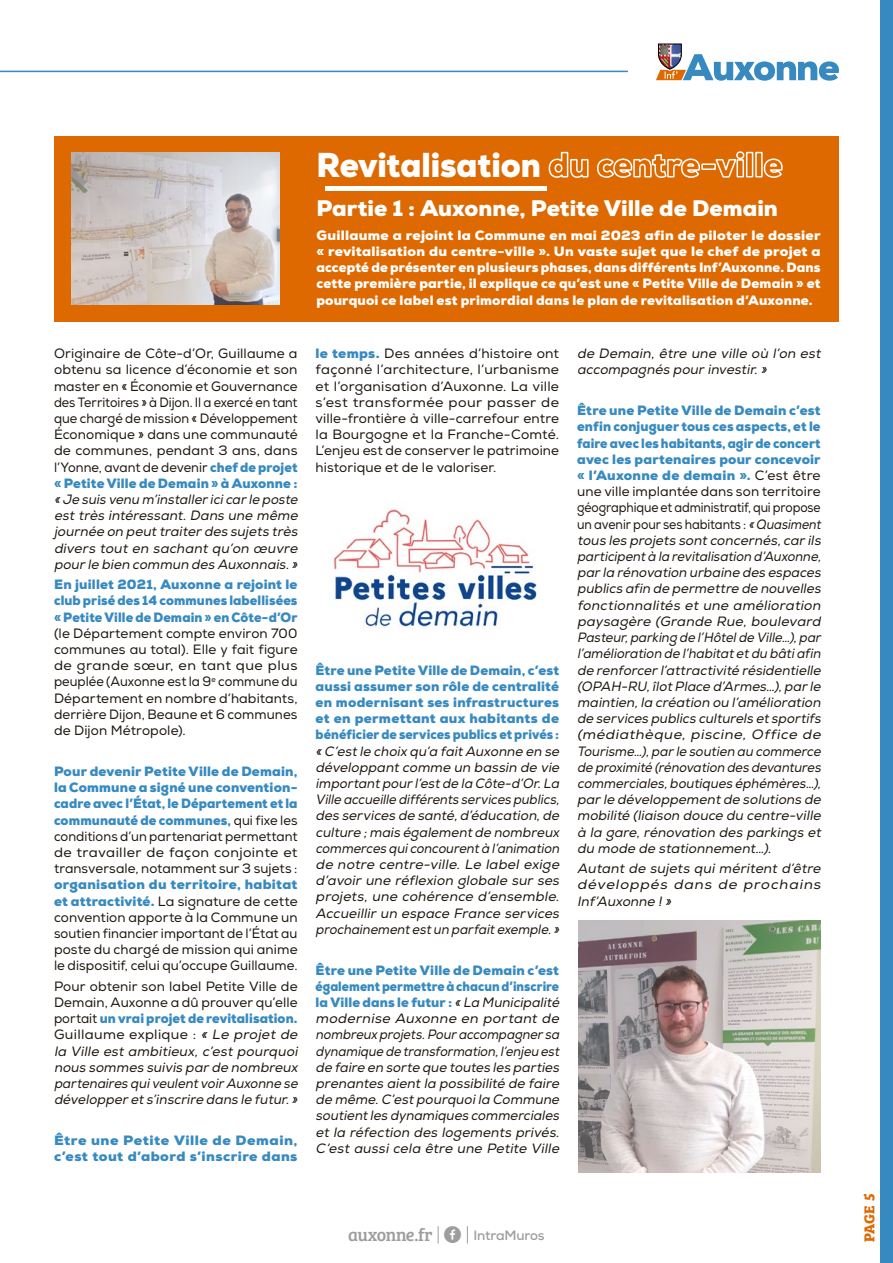
<style>
.page{position:relative;width:893px;height:1263px;background:#fff}
.page>*{position:absolute;margin:0;border:0;box-sizing:border-box;transform-origin:0 0}
.t1{font:900 34.5px "Nexa";letter-spacing:-.005em;color:#fff;scale:.94 1}
.t2{font:900 22.5px "Nexa";color:#fff}
.t3{font:18px "Bree Serif";letter-spacing:-.02em;color:#9d9d9c}
.t4{font:700 14.85px "Bree Serif";color:#de6900}
.t5{font:italic 13.5px/16.2px "Nexa";letter-spacing:.005em;color:#1d160f;text-align:justify}
.t6{font:italic 13.5px/16.2px "Nexa";letter-spacing:.005em;color:#1d160f;scale:.91 1}
.t7{font:13.5px/16.2px "Nexa";letter-spacing:.01em;color:#1d160f;text-align:justify}
.t8{font:900 13.5px/16.2px "Nexa";letter-spacing:.01em;color:#378ac0;text-align:justify}
.t9{font:900 13.5px/16.2px "Nexa";letter-spacing:.015em;color:#fff;text-align:justify;scale:1.04 1}
.t10{font:italic 13.5px/16.2px "Nexa";letter-spacing:.005em;color:#1d160f;scale:1.04 1}
.t11{font:900 13.5px/16.2px "Nexa";letter-spacing:.03em;color:#378ac0;scale:1.07 1}
.s1{font-weight:900;color:#378ac0}
.s2{font-weight:400;color:#1d160f}
.s3{font-style:normal}
.s4{font-weight:900;font-style:normal;color:#378ac0}
.s5{font-family:"Nexa";font-weight:700;font-size:13.5px}
</style>
<div class="page">
<svg style="left:656px;top:43px;width:183px;height:38px"></svg>
<svg style="left:438px;top:1226px;width:1px;height:17px"></svg>
<svg style="left:467px;top:1226px;width:1px;height:17px"></svg>
<div style="left:880px;top:0;width:13px;height:1263px;background:#378ac0"></div>
<hr style="left:0;top:71px;width:628px;height:1px;background:#378ac0">
<div style="left:54px;top:136px;width:785px;height:186px;background:#de6900"></div>
<img style="left:333px;top:509px;width:204px;height:119px">
<div style="left:325px;top:186px;width:221px;height:5px;background:#fff"></div>
<img style="left:72px;top:153px;width:207px;height:152px">
<img style="left:579px;top:920px;width:242px;height:252px">
<p class="t7" style="left:54px;top:346px;width:245px">Originaire de Côte-d’Or, Guillaume a obtenu sa licence d’économie et son master en « Économie et Gouvernance des Territoires » à Dijon. Il a exercé en tant que chargé de mission « Développement Économique » dans une communauté de communes, pendant 3 ans, dans l’Yonne, avant de devenir <span class="s1">chef de projet « Petite Ville de Demain » à Auxonne :</span></p>
<p class="t5" style="left:54px;top:491px;width:248px">« Je suis venu m’installericicarle poste est très intéressant. Dans une même journée on peuttraiter des sujets très divers tout en sachant qu’on œuvre pour le bien commun des Auxonnais. »</p>
<p class="t8" style="left:54px;top:576px;width:245px">En juillet 2021, Auxonne a rejoint le club prisé des 14 communes labellisées « Petite Ville de Demain » en Côte-d’Or</p>
<p class="t7" style="left:54px;top:625px;width:245px">(le Département compte environ 700 communes au total). Elle y fait figure de grande sœur, en tant que plus peuplée (Auxonne est la 9<sup>e</sup> commune du Département en nombre d’habitants, derrière Dijon, Beaune et 6 communes de Dijon Métropole).</p>
<p class="t8" style="left:54px;top:763px;width:245px">Pour devenir Petite Ville de Demain, la Commune a signé une convention&shy;cadre avec l’État, le Département et la communauté de communes, <span class="s2">qui fixe les conditions d’un partenariat permettant de travailler de façon conjointe et transversale, notamment sur 3 sujets :</span></p>
<p class="t7" style="left:54px;top:877px;width:245px"><span class="s1">organisation du territoire, habitat et attractivité.</span> La signature de cette convention apporte à la Commune un soutien financier important de l’État au poste du chargé de mission qui anime le dispositif, celui qu’occupe Guillaume.</p>
<p class="t10" style="left:54px;top:978px;width:239px"><span class="s3">Pour obtenir son label Petite Ville de Demain, Auxonne a dû prouver qu’elle portait</span> <span class="s4">un vrai projet de revitalisation.<br></span><span class="s3">Guillaume explique :</span> «Le projet de la Ville est ambitieux, c’est pourquoi nous sommes suivis par de nombreux partenaires quiveulentvoirAuxonne se développer ets’inscrire dans le futur. »</p>
<p class="t11" style="left:54px;top:1132px;width:229px">Être une Petite Ville de Demain, c’est tout d’abord s’inscrire dans</p>
<h1 class="t1" style="left:316px;top:143px;width:498px">Revitalisation du centre-ville</h1>
<h2 class="t2" style="left:316px;top:194px;width:463px">Partie 1 : Auxonne, Petite Ville de Demain</h2>
<p class="t9" style="left:316px;top:227px;width:486px">Guillaume a rejoint la Commune en mai 2023 afin de piloter le dossier « revitalisation du centre-ville ». Un vaste sujet que le chef de projet a accepté de présenter en plusieurs phases, dans différents Inf’Auxonne. Dans cette première partie, il explique ce qu’est une « Petite Ville de Demain » et pourquoi ce label est primordial dans le plan de revitalisation d’Auxonne.</p>
<p class="t7" style="left:316px;top:346px;width:245px"><span class="s1">le temps.</span> Des années d’histoire ont façonné l’architecture, l’urbanisme et l’organisation d’Auxonne. La ville s’est transformée pour passer de ville-frontière à ville-carrefour entre la Bourgogne et la Franche-Comté.<br>L’enjeu est de conserver le patrimoine historique et de le valoriser.</p>
<p class="t8" style="left:316px;top:662px;width:245px">Être une Petite Ville de Demain, c’est aussi assumer son rôle de centralité en modernisant ses infrastructures et en permettant aux habitants de bénéficier de services publics et privés :</p>
<p class="t5" style="left:316px;top:743px;width:248px">« C’estle choix qu’a faitAuxonne en se développantcomme un bassin de vie importantpourl’estde la Côte-d’Or.La Ville accueille différents services publics, des services de santé,d’éducation,de culture ;mais égalementde nombreux commerces quiconcourentà l’animation de notre centre-ville. Le label exige d’avoir une réflexion globale sur ses projets, une cohérence d’ensemble.<br>Accueillir un espace France services prochainementestun parfaitexemple. »</p>
<p class="t5" style="left:316px;top:962px;width:248px;text-align:left"><span class="s4">Être une Petite Ville de Demain c’est également permettre à chacun d’inscrire la Ville dans le futur :</span> «La Municipalité modernise Auxonne en portant de nombreux projets.Pouraccompagnersa dynamique de transformation,l’enjeu est de faire en sorte que toutes les parties prenantes aientla possibilité de faire de même.C’estpourquoila Commune soutientles dynamiques commerciales et la réfection des logements privés.<br>C‘est aussi cela être une Petite Ville</p>
<p class="t5" style="left:577px;top:346px;width:248px">de Demain, être une ville où l’on est accompagnés pour investir. »</p>
<p class="t6" style="left:577px;top:403px;width:272px"><span class="s4">Être une Petite Ville de Demain c’est enfin conjuguer tous ces aspects, et le faire avec les habitants, agir de concert avec les partenaires pour concevoir « l’Auxonne de demain ».</span> <span class="s3">C’est être une ville implantée dans son territoire géographique et administratif, qui propose un avenir pour ses habitants :</span> «Quasiment tous les projets sontconcernés,car ils participentà la revitalisation d’Auxonne, par la rénovation urbaine des espaces publics afin de permettre de nouvelles fonctionnalités et une amélioration paysagère (Grande Rue, boulevard Pasteur,parking de l’Hôtelde Ville…),par l’amélioration de l’habitatetdu bâtiafin de renforcer l’attractivité résidentielle (OPAH-RU,îlotPlace d’Armes…),par le maintien,la création ou l’amélioration de services publics culturels etsportifs (médiathèque, piscine, Office de Tourisme…),parle soutien au commerce de proximité (rénovation des devantures commerciales,boutiques éphémères…), par le développementde solutions de mobilité (liaison douce du centre-ville à la gare, rénovation des parkings et du mode de stationnement…).</p>
<p class="t5" style="left:577px;top:861px;width:248px">Autant de sujets qui méritent d’être développés dans de prochains Inf’Auxonne ! »</p>
<h3 class="t3" style="left:348px;top:1221px;width:198px">auxonne.fr <sub>G</sub> <span class="s5">IntraMuros</span></h3>
<p class="t4" style="left:858px;top:1242px;width:50px;rotate:-90deg">PAGE 5</p>
</div>
